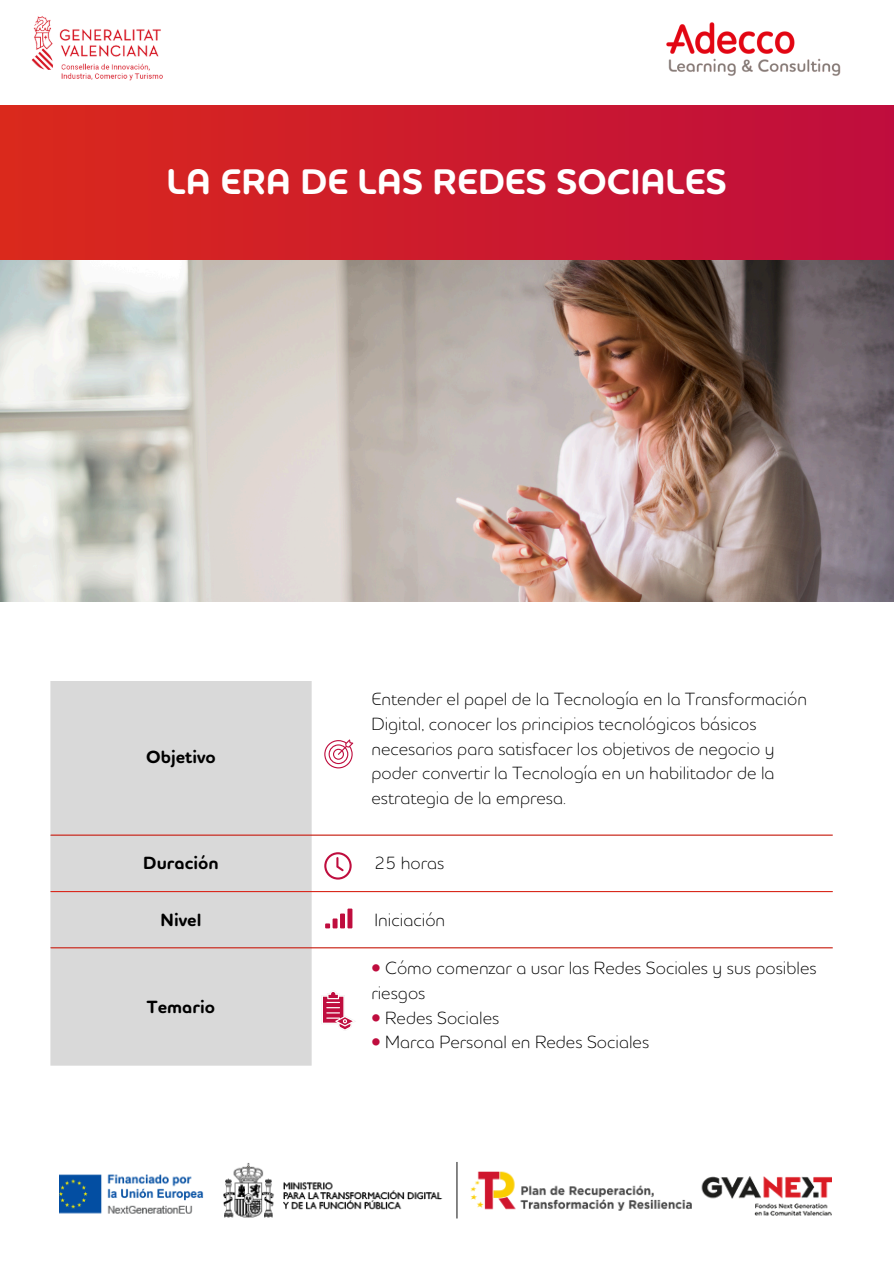
<style>
.page{position:relative;width:894px;height:1264px;background:#fff}
.page>*{position:absolute;margin:0;border:0;box-sizing:border-box;transform-origin:0 0}
.t1{font:700 36.3px "Houschka Head";color:#fff}
.t2{font:300 18px/24.8px "Houschka Head";color:#000}
.t3{font:700 18px "Houschka Head";color:#000}
.s1{color:#bf0d3e}
</style>
<div class="page">
<img style="left:59px;top:1162px;width:629px;height:57px">
<img style="left:688px;top:1176px;width:142px;height:40px">
<img style="left:31px;top:16px;width:132px;height:65px">
<img style="left:666px;top:22px;width:175px;height:54px">
<img style="left:0;top:259px;width:893px;height:342px">
<div style="left:0;top:105px;width:893px;height:154px;background:linear-gradient(to right,#da291c,#bf0d3e)"></div>
<div style="left:51px;top:681px;width:260px;height:384px;background:#d9d9d9"></div>
<hr style="left:51px;top:834px;width:781px;height:1px;background:#da291c">
<hr style="left:51px;top:891px;width:781px;height:1px;background:#da291c">
<hr style="left:51px;top:947px;width:781px;height:1px;background:#da291c">
<svg style="left:324px;top:852px;width:27px;height:27px"></svg>
<svg style="left:325px;top:923px;width:5px;height:5px"></svg>
<div style="left:332px;top:918px;width:5px;height:10px;background:#bf0d3e"></div>
<div style="left:340px;top:913px;width:5px;height:15px;background:#bf0d3e"></div>
<div style="left:347px;top:908px;width:5px;height:20px;background:#bf0d3e"></div>
<svg style="left:323px;top:991px;width:30px;height:39px"></svg>
<svg style="left:324px;top:739px;width:29px;height:29px"></svg>
<p class="t1" style="left:167px;top:158px;width:561px">LA ERA DE LAS REDES SOCIALES</p>
<p class="t3" style="left:146px;top:745px;width:71px">Objetivo</p>
<p class="t2" style="left:371px;top:686px;width:437px">Entender el papel de la Tecnología en la Transformación Digital, conocer los principios tecnológicos básicos necesarios para satisfacer los objetivos de negocio y poder convertir la Tecnología en un habilitador de la estrategia de la empresa.</p>
<p class="t3" style="left:143px;top:851px;width:77px">Duración</p>
<p class="t2" style="left:374px;top:850px;width:71px">25 horas</p>
<p class="t3" style="left:161px;top:908px;width:42px">Nivel</p>
<p class="t2" style="left:374px;top:907px;width:72px">Iniciación</p>
<p class="t3" style="left:147px;top:994px;width:70px">Temario</p>
<p class="t2" style="left:371px;top:955px;width:446px"><span class="s1">•</span> Cómo comenzar a usar las Redes Sociales y sus posibles riesgos</p>
<p class="t2" style="left:371px;top:1004px;width:129px"><span class="s1">•</span> Redes Sociales</p>
<p class="t2" style="left:371px;top:1029px;width:279px"><span class="s1">•</span> Marca Personal en Redes Sociales</p>
</div>
